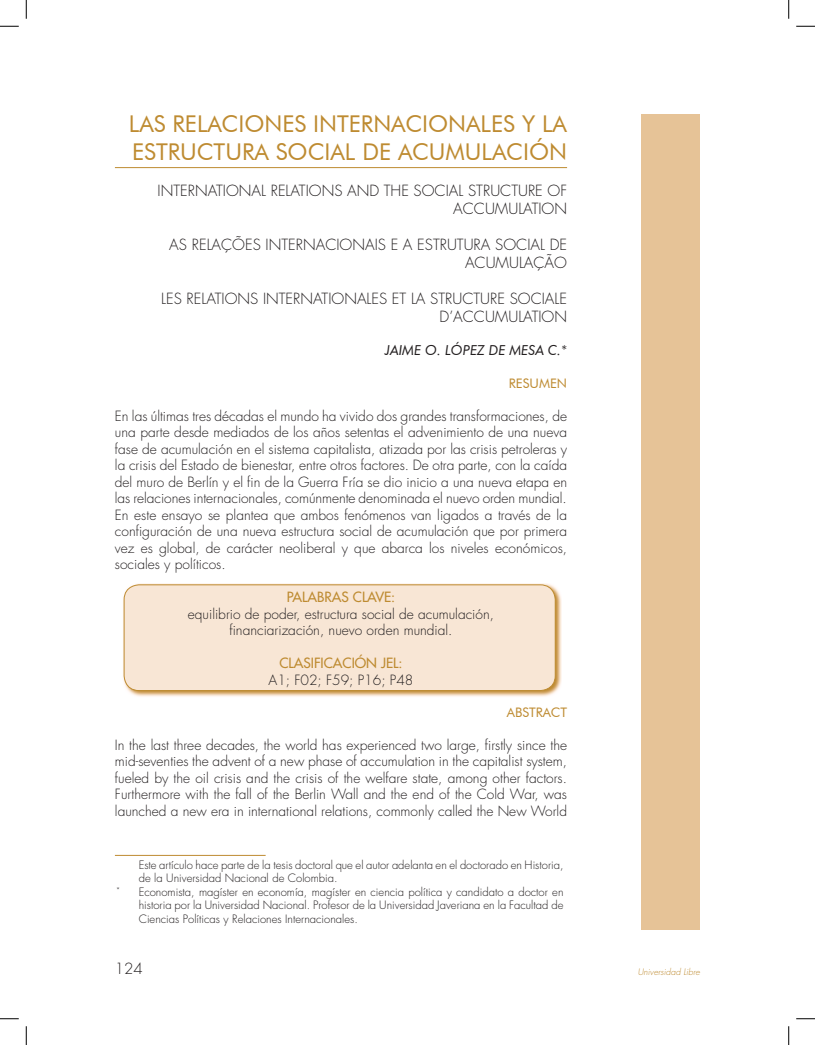
<style>
.page{position:relative;width:815px;height:1045px;background:#fff}
.page>*{position:absolute;margin:0;border:0;box-sizing:border-box;transform-origin:0 0}
.t1{font:23.12px/27.8px "Futura BT";color:#be8b31}
.t2{font:300 15px/18px "Futura Std";color:#231f20;text-align:right}
.t3{font:300 13.75px/16.5px "Futura Std";color:#231f20;text-align:justify}
.t4{font:500 13.75px "Futura Std";color:#be8b31}
.t5{font:italic 13.75px "Futura BT";color:#231f20}
.t6{font:13.12px "Futura BT";color:#be8b31}
.t7{font:300 11.25px "Futura Std";color:#231f20}
.t8{font:italic 300 8.75px "Futura Std";color:#be8b31}
</style>
<div class="page">
<img style="left:123px;top:583px;width:438px;height:114px">
<div style="left:124px;top:585px;width:431px;height:105px;background:#f8e6d5;border-radius:15px"></div>
<div style="left:124px;top:584px;width:431px;height:107px;border:1px solid #be8b31;border-radius:15px"></div>
<div style="left:641px;top:115px;width:58px;height:815px;background:#e6c397"></div>
<hr style="left:115px;top:855px;width:150px;height:1px;background:#be8b31">
<hr style="left:115px;top:167px;width:452px;height:1px;background:#be8b31">
<svg style="left:0;top:25px;width:19px;height:2px"></svg>
<svg style="left:796px;top:25px;width:18px;height:2px"></svg>
<svg style="left:0;top:1018px;width:19px;height:1px"></svg>
<svg style="left:796px;top:1018px;width:18px;height:1px"></svg>
<svg style="left:25px;top:0;width:2px;height:19px"></svg>
<svg style="left:25px;top:1026px;width:2px;height:19px"></svg>
<svg style="left:788px;top:0;width:1px;height:19px"></svg>
<svg style="left:788px;top:1026px;width:1px;height:19px"></svg>
<h1 class="t1" style="left:129px;top:110px;width:439px">LAS RELACIONES INTERNACIONALES Y LA<br>ESTRUCTURA SOCIAL DE ACUMULACIÓN</h1>
<p class="t2" style="left:157px;top:182px;width:411px">INTERNATIONAL RELATIONS AND THE SOCIAL STRUCTURE OF<br>ACCUMULATION</p>
<p class="t2" style="left:169px;top:236px;width:399px">AS RELAÇÕES INTERNACIONAIS E A ESTRUTURA SOCIAL DE<br>ACUMULAÇÃO</p>
<p class="t2" style="left:161px;top:290px;width:407px">LES RELATIONS INTERNATIONALES ET LA STRUCTURE SOCIALE<br>D’ACCUMULATION</p>
<p class="t5" style="left:385px;top:342px;width:183px">JAIME O. LÓPEZ DE MESA C.*</p>
<p class="t6" style="left:509px;top:375px;width:60px">RESUMEN</p>
<p class="t3" style="left:115px;top:408px;width:453px">En las últimas tres décadas el mundo ha vivido dos grandes transformaciones, de una parte desde mediados de los años setentas el advenimiento de una nueva fase de acumulación en el sistema capitalista, atizada por las crisis petroleras y la crisis del Estado de bienestar, entre otros factores. De otra parte, con la caída del muro de Berlín y el fin de la Guerra Fría se dio inicio a una nueva etapa en las relaciones internacionales, comúnmente denominada el nuevo orden mundial.<br>En este ensayo se plantea que ambos fenómenos van ligados a través de la configuración de una nueva estructura social de acumulación que por primera vez es global, de carácter neoliberal y que abarca los niveles económicos, sociales y políticos.</p>
<p class="t4" style="left:286px;top:588px;width:110px">PALABRAS CLAVE:</p>
<p class="t3" style="left:188px;top:606px;width:307px;text-align:center">equilibrio de poder, estructura social de acumulación, financiarización, nuevo orden mundial.</p>
<p class="t4" style="left:279px;top:654px;width:124px">CLASIFICACIÓN JEL:</p>
<p class="t3" style="left:268px;top:672px;width:146px">A1; F02; F59; P16; P48</p>
<p class="t6" style="left:506px;top:704px;width:62px">ABSTRACT</p>
<p class="t3" style="left:115px;top:737px;width:453px">In the last three decades, the world has experienced two large, firstly since the mid-seventies the advent of a new phase of accumulation in the capitalist system, fueled by the oil crisis and the crisis of the welfare state, among other factors.<br>Furthermore with the fall of the Berlin Wall and the end of the Cold War, was launched a new era in international relations, commonly called the New World</p>
<p class="t7" style="left:139px;top:857px;width:426px">Este artículo hace parte de la tesis doctoral que el autor adelanta en el doctorado en Historia,</p>
<p class="t7" style="left:139px;top:871px;width:200px">de la Universidad Nacional de Colombia.</p>
<p class="t7" style="left:116px;top:884px;width:448px"><sup>*</sup> Economista, magíster en economía, magíster en ciencia política y candidato a doctor en</p>
<p class="t7" style="left:139px;top:898px;width:426px">historia por la Universidad Nacional. Profesor de la Universidad Javeriana en la Facultad de</p>
<p class="t7" style="left:139px;top:911px;width:221px">Ciencias Políticas y Relaciones Internacionales.</p>
<p class="t2" style="left:115px;top:960px;width:29px">124</p>
<p class="t8" style="left:637px;top:966px;width:64px">Universidad Libre</p>
</div>
